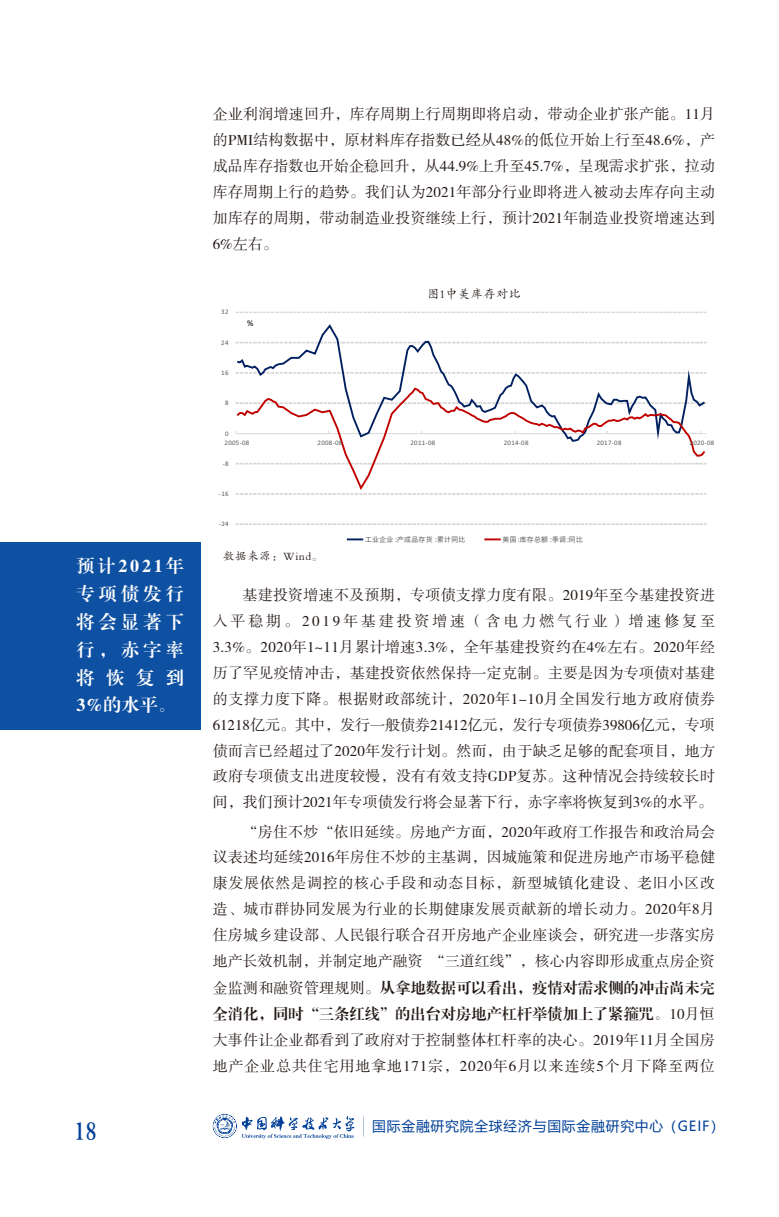
<style>
.page{position:relative;width:779px;height:1217px;background:#fff}
.page>*{position:absolute;margin:0;border:0;box-sizing:border-box;transform-origin:0 0}
.t1{font:25.2px "FZQKBYSJW GB1 0";color:#004098}
.t2{font:18px/27.9px "FZXBSJW GB1 0";letter-spacing:.24em;color:#fff;text-align:justify}
.t3{font:15px/25.8px "FZSSJW GB1 0";letter-spacing:.015em;color:#231916;text-align:justify}
.t4{font:15px/25.8px "FZSSJW GB1 0";letter-spacing:.035em;color:#231916}
.t5{font:15px/26.8px "FZXBSJW GB1 0";letter-spacing:.015em;color:#231916}
.t6{font:13.8px "Microsoft Ya Hei";letter-spacing:.06em;color:#004098}
.t7{font:12px "FZKTJW GB1 0";letter-spacing:.055em;color:#231916}
.t8{font:11.55px "FZKTJW GB1 0";letter-spacing:.055em;color:#231916}
.t9{font:8.7px "Calibri";color:#000}
.t10{font:6.9px "Calibri";letter-spacing:.045em;color:#595959}
.t11{font:6.9px "Source Han Sans CN";letter-spacing:.045em;color:#595959}
.s1{font-family:"FZS3 JW GB1 0"}
.s2{font-family:"FZSSJW GB1 0"}
</style>
<div class="page">
<svg style="left:236px;top:312px;width:469px;height:212px"></svg>
<svg style="left:235px;top:322px;width:471px;height:64px"></svg>
<svg style="left:235px;top:386px;width:471px;height:106px"></svg>
<svg style="left:346px;top:538px;width:17px;height:2px"></svg>
<svg style="left:484px;top:538px;width:16px;height:2px"></svg>
<svg style="left:213px;top:1114px;width:141px;height:24px"></svg>
<svg style="left:363px;top:1115px;width:1px;height:22px"></svg>
<div style="left:0;top:542px;width:200px;height:187px;background:#0e50a1"></div>
<p class="t3" style="left:213px;top:102px;width:503px">企业利润增速回升，库存周期上行周期即将启动，带动企业扩张产能。11月的PMI结构数据中，原材料库存指数<span class="s1">已经</span>从48%的低位开始上行至48.6%，产成品库存指数也开始企稳回升，从44.9%上升至45.7%，呈现需求扩张，拉动库存周期上行的趋势。我们认为2021年部分行业即将进入被动去库存向主动加库存的周期，带动制造业投资继续上行，预计2021年制造业投资增速达到6%左右。</p>
<p class="t10" style="left:221px;top:309px;width:9px">32</p>
<p class="t10" style="left:221px;top:339px;width:9px">24</p>
<p class="t10" style="left:221px;top:370px;width:9px">16</p>
<p class="t10" style="left:225px;top:400px;width:5px">8</p>
<p class="t10" style="left:225px;top:430px;width:5px">0</p>
<p class="t9" style="left:247px;top:319px;width:8px">%</p>
<p class="t7" style="left:427px;top:288px;width:95px">图1中美库存对比</p>
<p class="t10" style="left:224px;top:439px;width:26px">2005-08</p>
<p class="t10" style="left:317px;top:439px;width:26px">2008-08</p>
<p class="t10" style="left:410px;top:439px;width:26px">2011-08</p>
<p class="t10" style="left:503px;top:439px;width:26px">2014-08</p>
<p class="t10" style="left:596px;top:439px;width:26px">2017-08</p>
<p class="t10" style="left:689px;top:439px;width:26px">2020-08</p>
<p class="t10" style="left:222px;top:460px;width:7px">-8</p>
<p class="t10" style="left:219px;top:490px;width:11px">-16</p>
<p class="t2" style="left:77px;top:552px;width:109px">预计2021年专项债发行将会显著下行，赤字率将恢复到3%的水平。</p>
<p class="t10" style="left:219px;top:521px;width:11px">-24</p>
<p class="t8" style="left:223px;top:550px;width:101px">数据来源：Wind。</p>
<p class="t11" style="left:365px;top:535px;width:102px">⼯业企业 :产成品存货 :累计同⽐</p>
<p class="t11" style="left:502px;top:535px;width:82px">美国 :库存总额 :季调:同⽐</p>
<p class="t3" style="left:213px;top:583px;width:503px;text-indent:30px">基建投资增速不及预期，专项债支撑力度有限。2019年至今基建投资进入平稳期。2019年基建投资增速（含电力燃气行业）增速修复至3.3%。2020年1~11月累计增速3.3%，全年基建投资约在4%左右。2020年经历了罕见疫情冲击，基建投资依然保持一定克制。主要是因为专项债对基建的支撑力度下降。根据财政部统计，2020年1-10月全国发行地方政府债券61218亿元。其中，发行一般债券21412亿元，发行专项债券39806亿元，专项债而言已经超过了2020年发行计划。然而，由于缺乏足够的配套项目，地方政府专项债支出进度较慢，没有有效支持GDP复苏。这种情况会持续较长时间，我们预计2021年专项债发行将会显著下行，赤字率将恢复到3%的水平。</p>
<p class="t3" style="left:212px;top:819px;width:503px;text-indent:30px">“房住不炒“依旧延续。房地产方面，2020年政府工作报告和政治局会议表述均延续2016年房住不炒的主基调，因城施策和促进房地产市场平稳健康发展依然是调控的核心手段和动态目标，新型城镇化建设、老旧小区改造、城市群协同发展为行业的长期健康发展贡献新的增长动力。2020年8月住房城乡建设部、人民银行联合召开房地产企业座谈会，研究进一步落实房地产长效机制，并制定地产融资 “三道红线”，核心内容即形成重点房企资</p>
<p class="t5" style="left:212px;top:974px;width:503px"><span class="s2">金监测和融资管理规则。</span>从拿地数据可以看出，疫情对需求侧的冲击尚未完全消化，同时“三条红线”的出台对房地产杠杆举债加上了紧箍咒。<span class="s2">10月恒</span></p>
<p class="t4" style="left:212px;top:1027px;width:503px">大事件让企业都看到了政府对于控制整体杠杆率的决心。2019年11月全国房地产企业总共住宅用地拿地171宗，2020年6月以来连续5个月下降至两位</p>
<h1 class="t1" style="left:75px;top:1118px;width:23px">18</h1>
<p class="t6" style="left:372px;top:1119px;width:353px">国际金融研究院全球经济与国际金融研究中心（GEIF）</p>
</div>
